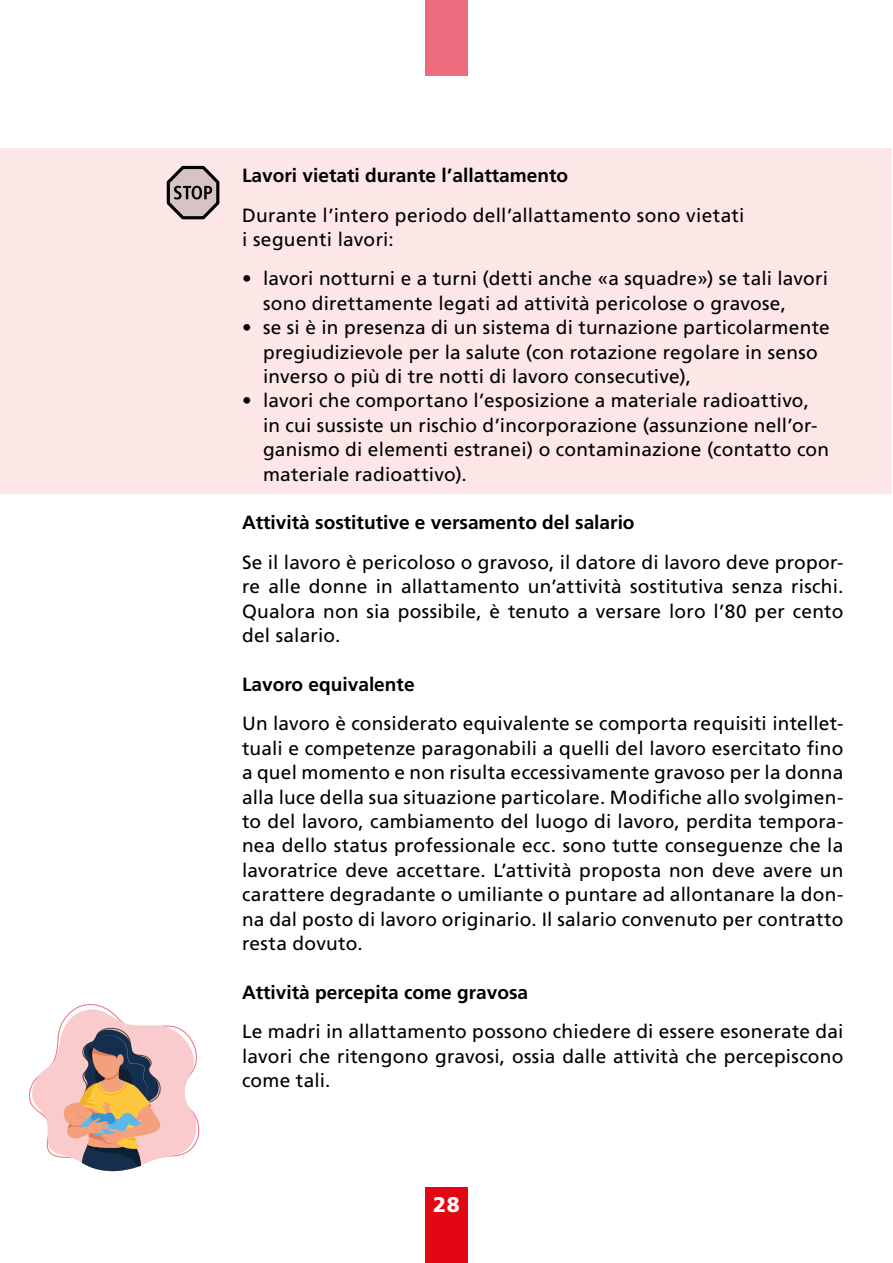
<style>
.page{position:relative;width:893px;height:1263px;background:#fff}
.page>*{position:absolute;margin:0;border:0;box-sizing:border-box;transform-origin:0 0}
.t1{font:900 21.15px "Frutiger LT Pro";color:#fff}
.t2{font:19.05px/24.5px "Frutiger LT Pro";letter-spacing:.01em;color:#000}
.t3{font:700 19.05px "Frutiger LT Pro";color:#000}
</style>
<div class="page">
<div style="left:0;top:148px;width:891px;height:345px;background:#fce6e6"></div>
<svg style="left:28px;top:1004px;width:172px;height:168px"></svg>
<div style="left:425px;top:0;width:43px;height:75px;background:#ed6c7e"></div>
<div style="left:425px;top:1188px;width:43px;height:75px;background:#e30613"></div>
<svg style="left:166px;top:165px;width:54px;height:55px"></svg>
<p class="t3" style="left:242px;top:164px;width:328px">Lavori vietati durante l’allattamento</p>
<p class="t2" style="left:242px;top:203px;width:504px">Durante l’intero periodo dell’allattamento sono vietati i seguenti lavori:</p>
<p class="t2" style="left:263px;top:267px;width:566px;text-indent:-21px">• lavori notturni e a turni (detti anche «a squadre») se tali lavori sono direttamente legati ad attività pericolose o gravose,</p>
<p class="t2" style="left:263px;top:315px;width:568px;text-indent:-21px">• se si è in presenza di un sistema di turnazione particolarmente pregiudizievole per la salute (con rotazione regolare in senso inverso o più di tre notti di lavoro consecutive),</p>
<p class="t2" style="left:263px;top:389px;width:568px;text-indent:-21px">• lavori che comportano l’esposizione a materiale radioattivo, in cui sussiste un rischio d’incorporazione (assunzione nell’or&shy;ganismo di elementi estranei) o contaminazione (contatto con materiale radioattivo).</p>
<p class="t3" style="left:242px;top:512px;width:394px">Attività sostitutive e versamento del salario</p>
<p class="t2" style="left:242px;top:550px;width:603px;text-align:justify">Se il lavoro è pericoloso o gravoso, il datore di lavoro deve propor&shy;re alle donne in allattamento un’attività sostitutiva senza rischi.<br>Qualora non sia possibile, è tenuto a versare loro l’80 per cento del salario.</p>
<p class="t3" style="left:242px;top:673px;width:174px">Lavoro equivalente</p>
<p class="t2" style="left:242px;top:711px;width:603px;text-align:justify">Un lavoro è considerato equivalente se comporta requisiti intellet&shy;tuali e competenze paragonabili a quelli del lavoro esercitato fino a quel momento e non risulta eccessivamente gravoso per la donna alla luce della sua situazione particolare. Modifiche allo svolgimen&shy;to del lavoro, cambiamento del luogo di lavoro, perdita tempora&shy;nea dello status professionale ecc. sono tutte conseguenze che la lavoratrice deve accettare. L’attività proposta non deve avere un carattere degradante o umiliante o puntare ad allontanare la don&shy;na dal posto di lavoro originario. Il salario convenuto per contratto resta dovuto.</p>
<p class="t3" style="left:242px;top:981px;width:288px">Attività percepita come gravosa</p>
<p class="t2" style="left:242px;top:1019px;width:603px;text-align:justify">Le madri in allattamento possono chiedere di essere esonerate dai lavori che ritengono gravosi, ossia dalle attività che percepiscono come tali.</p>
<p class="t1" style="left:433px;top:1192px;width:28px">28</p>
</div>
